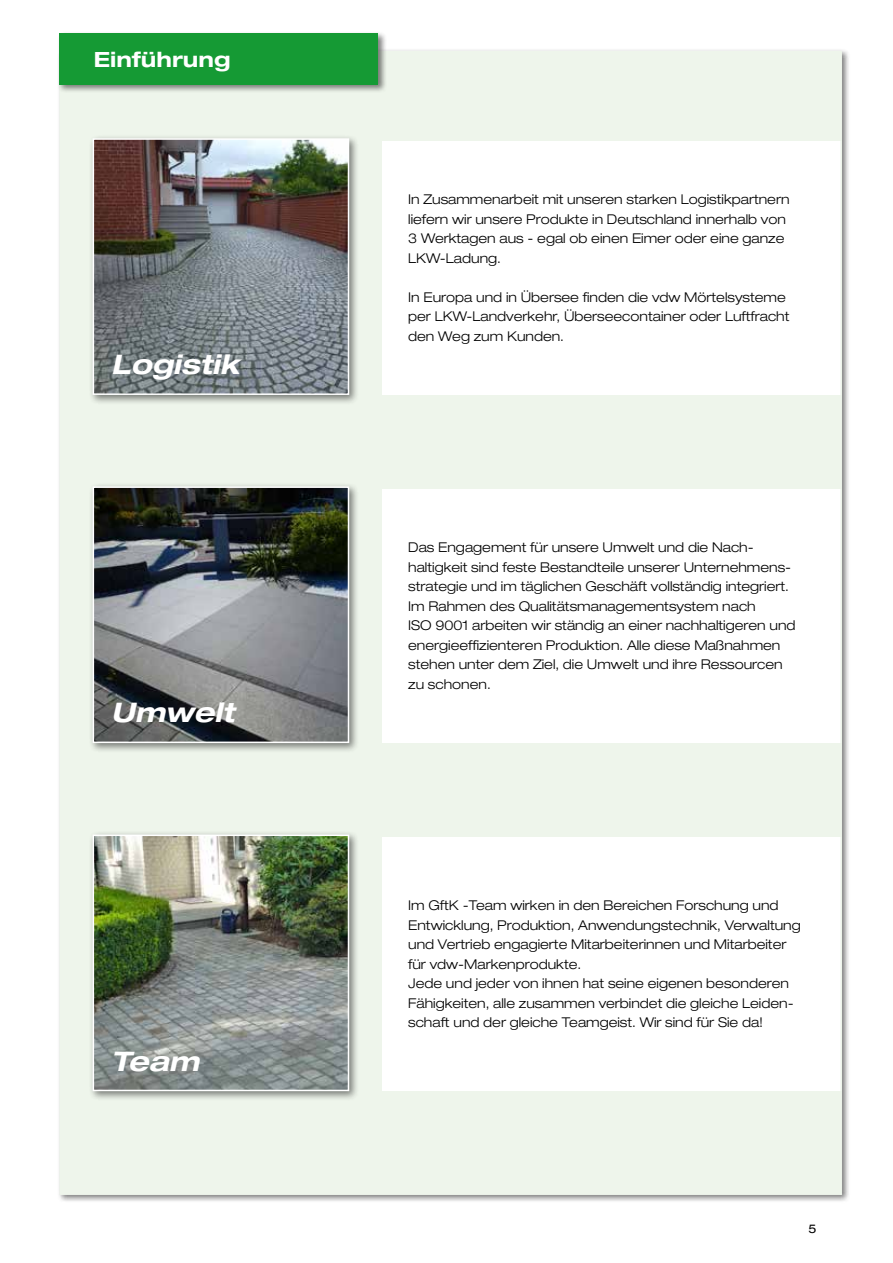
<style>
.page{position:relative;width:893px;height:1263px;background:#fff}
.page>*{position:absolute;margin:0;border:0;box-sizing:border-box;transform-origin:0 0}
.t1{font:italic 700 expanded 27px "Helvetica Neue LT Std";color:#fff}
.t2{font:700 expanded 21px "Helvetica Neue LT Std";color:#fff}
.t3{font:300 expanded 13.5px/19.5px "Helvetica Neue LT Std";color:#000}
.t4{font:expanded 12px "Helvetica Neue LT Std";color:#000}
</style>
<div class="page">
<div style="left:57px;top:49px;width:793px;height:1155px;background:#000;opacity:.5"></div>
<div style="left:60px;top:52px;width:781px;height:1142px;background:#eef5eb"></div>
<div style="left:383px;top:141px;width:459px;height:253px;background:#fff"></div>
<div style="left:383px;top:489px;width:459px;height:253px;background:#fff"></div>
<div style="left:383px;top:837px;width:459px;height:253px;background:#fff"></div>
<div style="left:89px;top:134px;width:270px;height:271px;background:#000;opacity:.5"></div>
<img style="left:96px;top:141px;width:250px;height:251px">
<div style="left:93px;top:138px;width:256px;height:257px;border:2px solid #fff"></div>
<div style="left:89px;top:483px;width:270px;height:270px;background:#000;opacity:.5"></div>
<img style="left:96px;top:489px;width:250px;height:251px">
<div style="left:93px;top:486px;width:256px;height:257px;border:2px solid #fff"></div>
<div style="left:89px;top:831px;width:270px;height:270px;background:#000;opacity:.5"></div>
<img style="left:96px;top:837px;width:250px;height:251px">
<div style="left:93px;top:834px;width:256px;height:257px;border:2px solid #fff"></div>
<div style="left:57px;top:31px;width:330px;height:62px;background:#000;opacity:.5"></div>
<div style="left:60px;top:34px;width:318px;height:51px;background:#159a34"></div>
<h2 class="t2" style="left:94px;top:46px;width:138px">Einführung</h2>
<h1 class="t1" style="left:111px;top:348px;width:129px">Logistik</h1>
<h1 class="t1" style="left:111px;top:696px;width:124px">Umwelt</h1>
<h1 class="t1" style="left:111px;top:1044px;width:89px">Team</h1>
<p class="t3" style="left:408px;top:190px;width:383px">In Zusammenarbeit mit unseren starken Logistikpartnern liefern wir unsere Produkte in Deutschland innerhalb von 3 Werktagen aus - egal ob einen Eimer oder eine ganze LKW-Ladung.</p>
<p class="t3" style="left:408px;top:287px;width:383px">In Europa und in Übersee finden die vdw Mörtelsysteme per LKW-Landverkehr, Überseecontainer oder Luftfracht den Weg zum Kunden.</p>
<p class="t3" style="left:408px;top:538px;width:389px">Das Engagement für unsere Umwelt und die Nach&shy;haltigkeit sind feste Bestandteile unserer Unternehmens&shy;strategie und im täglichen Geschäft vollständig integriert.<br>Im Rahmen des Qualitätsmanagementsystem nach<br>ISO 9001 arbeiten wir ständig an einer nachhaltigeren und energieeffizienteren Produktion. Alle diese Maßnahmen stehen unter dem Ziel, die Umwelt und ihre Ressourcen zu schonen.</p>
<p class="t3" style="left:408px;top:895px;width:394px">Im GftK -Team wirken in den Bereichen Forschung und Entwicklung, Produktion, Anwendungstechnik, Verwaltung und Vertrieb engagierte Mitarbeiterinnen und Mitarbeiter für vdw-Markenprodukte.<br>Jede und jeder von ihnen hat seine eigenen besonderen Fähigkeiten, alle zusammen verbindet die gleiche Leiden&shy;schaft und der gleiche Teamgeist. Wir sind für Sie da!</p>
<p class="t4" style="left:809px;top:1221px;width:10px">5</p>
</div>
